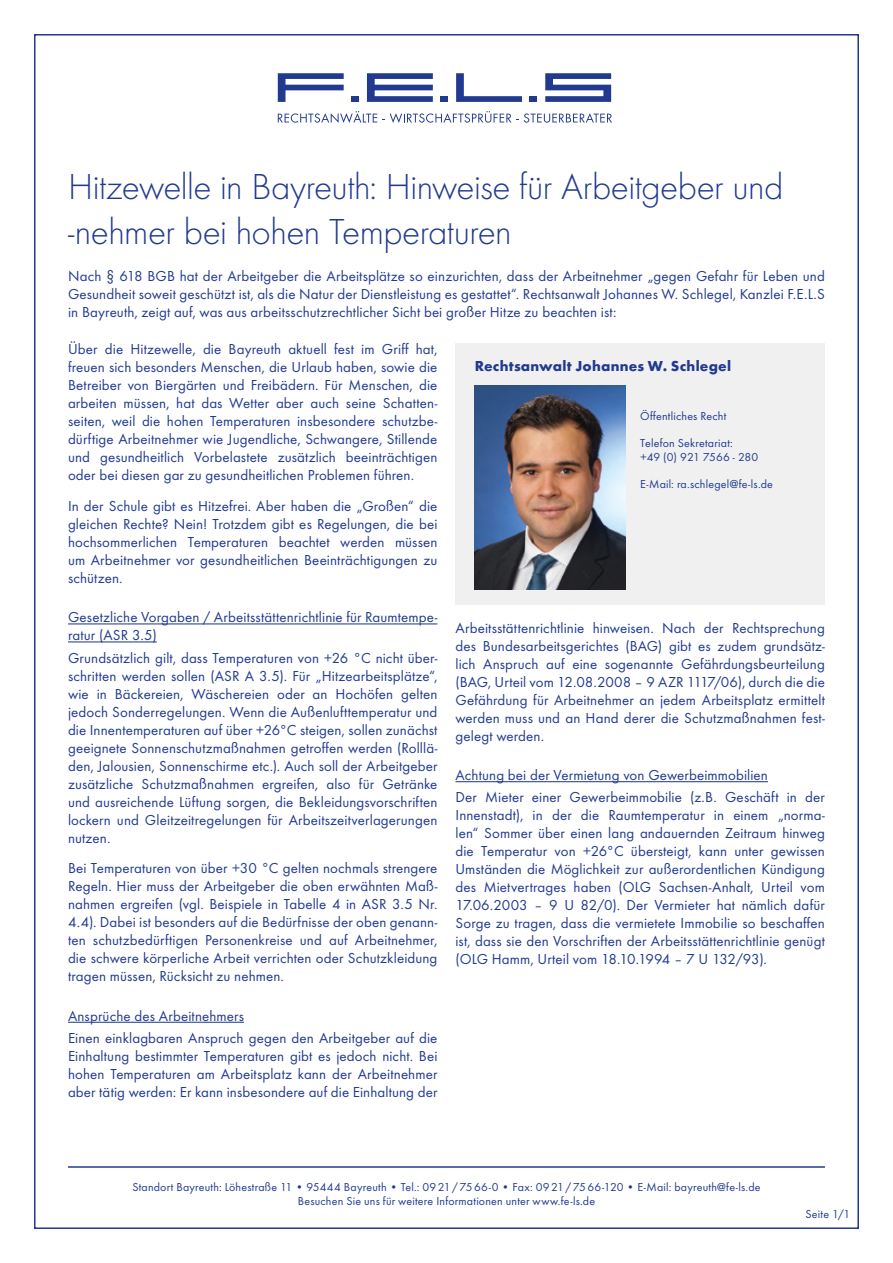
<style>
.page{position:relative;width:893px;height:1263px;background:#fff}
.page>*{position:absolute;margin:0;border:0;box-sizing:border-box;transform-origin:0 0}
.t1{font:300 37.5px/45px "Futura TOT";letter-spacing:-.015em;color:#213a8f}
.t2{font:15px/18px "Futura TOT Boo";letter-spacing:.005em;color:#213a8f;text-align:justify}
.t3{font:700 15px "Futura TOT";letter-spacing:.015em;color:#213a8f}
.t4{font:12px/14.4px "Futura TOT Boo";letter-spacing:.015em;color:#213a8f;text-align:center}
</style>
<div class="page">
<div style="left:351px;top:96px;width:8px;height:6px;background:#213a8f"></div>
<svg style="left:278px;top:111px;width:99px;height:12px"></svg>
<svg style="left:383px;top:111px;width:229px;height:12px"></svg>
<div style="left:440px;top:96px;width:8px;height:6px;background:#213a8f"></div>
<div style="left:529px;top:96px;width:8px;height:6px;background:#213a8f"></div>
<svg style="left:278px;top:73px;width:66px;height:29px"></svg>
<svg style="left:367px;top:73px;width:66px;height:29px"></svg>
<svg style="left:456px;top:73px;width:66px;height:29px"></svg>
<svg style="left:545px;top:73px;width:66px;height:29px"></svg>
<hr style="left:68px;top:1166px;width:757px;height:2px;background:#213a8f">
<div style="left:455px;top:343px;width:370px;height:262px;background:#f0f0f0"></div>
<img style="left:475px;top:385px;width:151px;height:204px">
<hr style="left:68px;top:623px;width:369px;height:1px;background:#213a8f">
<hr style="left:68px;top:641px;width:89px;height:1px;background:#213a8f">
<hr style="left:68px;top:1022px;width:176px;height:1px;background:#213a8f">
<hr style="left:455px;top:781px;width:313px;height:1px;background:#213a8f">
<h1 class="t1" style="left:68px;top:164px;width:717px">Hitzewelle in Bayreuth: Hinweise für Arbeitgeber und -nehmer bei hohen Temperaturen</h1>
<p class="t2" style="left:68px;top:267px;width:758px">Nach § 618 BGB hat der Arbeitgeber die Arbeitsplätze so einzurichten, dass der Arbeitnehmer „gegen Gefahr für Leben und Gesundheit soweit geschützt ist, als die Natur der Dienstleistung es gestattet“. Rechtsanwalt Johannes W. Schlegel, Kanzlei F.E.L.S in Bayreuth, zeigt auf, was aus arbeitsschutzrechtlicher Sicht bei großer Hitze zu beachten ist:</p>
<p class="t2" style="left:68px;top:340px;width:371px">Über die Hitzewelle, die Bayreuth aktuell fest im Griff hat, freuen sich besonders Menschen, die Urlaub haben, sowie die Betreiber von Biergärten und Freibädern. Für Menschen, die arbeiten müssen, hat das Wetter aber auch seine Schatten&shy;seiten, weil die hohen Temperaturen insbesondere schutzbe&shy;dürftige Arbeitnehmer wie Jugendliche, Schwangere, Stillende und gesundheitlich Vorbelastete zusätzlich beeinträchtigen oder bei diesen gar zu gesundheitlichen Problemen führen.</p>
<p class="t2" style="left:68px;top:497px;width:371px">In der Schule gibt es Hitzefrei. Aber haben die „Großen“ die gleichen Rechte? Nein! Trotzdem gibt es Regelungen, die bei hochsommerlichen Temperaturen beachtet werden müssen um Arbeitnehmer vor gesundheitlichen Beeinträchtigungen zu schützen.</p>
<p class="t2" style="left:68px;top:608px;width:371px">Gesetzliche Vorgaben / Arbeitsstättenrichtlinie für Raumtempe&shy;ratur (ASR 3.5)</p>
<p class="t2" style="left:68px;top:649px;width:371px">Grundsätzlich gilt, dass Temperaturen von +26 °C nicht über&shy;schritten werden sollen (ASR A 3.5). Für „Hitzearbeitsplätze“, wie in Bäckereien, Wäschereien oder an Hochöfen gelten jedoch Sonderregelungen. Wenn die Außenlufttemperatur und die Innentemperaturen auf über +26°C steigen, sollen zunächst geeignete Sonnenschutzmaßnahmen getroffen werden (Rolllä&shy;den, Jalousien, Sonnenschirme etc.). Auch soll der Arbeitgeber zusätzliche Schutzmaßnahmen ergreifen, also für Getränke und ausreichende Lüftung sorgen, die Bekleidungsvorschriften lockern und Gleitzeitregelungen für Arbeitszeitverlagerungen nutzen.</p>
<p class="t2" style="left:68px;top:859px;width:371px">Bei Temperaturen von über +30 °C gelten nochmals strengere Regeln. Hier muss der Arbeitgeber die oben erwähnten Maß&shy;nahmen ergreifen (vgl. Beispiele in Tabelle 4 in ASR 3.5 Nr.<br>4.4). Dabei ist besonders auf die Bedürfnisse der oben genann&shy;ten schutzbedürftigen Personenkreise und auf Arbeitnehmer, die schwere körperliche Arbeit verrichten oder Schutzkleidung tragen müssen, Rücksicht zu nehmen.</p>
<p class="t2" style="left:68px;top:1004px;width:371px;line-height:22.2px">Ansprüche des Arbeitnehmers<br>Einen einklagbaren Anspruch gegen den Arbeitgeber auf die</p>
<p class="t2" style="left:68px;top:1047px;width:371px">Einhaltung bestimmter Temperaturen gibt es jedoch nicht. Bei hohen Temperaturen am Arbeitsplatz kann der Arbeitnehmer aber tätig werden: Er kann insbesondere auf die Einhaltung der</p>
<p class="t3" style="left:475px;top:356px;width:258px">Rechtsanwalt Johannes W. Schlegel</p>
<p class="t4" style="left:640px;top:408px;width:88px">Öffentliches Recht</p>
<p class="t4" style="left:640px;top:436px;width:120px;text-align:left">Telefon Sekretariat:<br>+49 (0) 921 7566 - 280</p>
<p class="t4" style="left:640px;top:477px;width:134px">E-Mail: ra.schlegel@fe-ls.de</p>
<p class="t2" style="left:455px;top:619px;width:371px">Arbeitsstättenrichtlinie hinweisen. Nach der Rechtsprechung des Bundesarbeitsgerichtes (BAG) gibt es zudem grundsätz&shy;lich Anspruch auf eine sogenannte Gefährdungsbeurteilung (BAG, Urteil vom 12.08.2008 – 9 AZR 1117/06), durch die die Gefährdung für Arbeitnehmer an jedem Arbeitsplatz ermittelt werden muss und an Hand derer die Schutzmaßnahmen fest&shy;gelegt werden.</p>
<p class="t2" style="left:455px;top:764px;width:371px;line-height:22.2px">Achtung bei der Vermietung von Gewerbeimmobilien<br>Der Mieter einer Gewerbeimmobilie (z.B. Geschäft in der</p>
<p class="t2" style="left:455px;top:806px;width:371px">Innenstadt), in der die Raumtemperatur in einem „norma&shy;len“ Sommer über einen lang andauernden Zeitraum hinweg die Temperatur von +26°C übersteigt, kann unter gewissen Umständen die Möglichkeit zur außerordentlichen Kündigung des Mietvertrages haben (OLG Sachsen-Anhalt, Urteil vom 17.06.2003 – 9 U 82/0). Der Vermieter hat nämlich dafür Sorge zu tragen, dass die vermietete Immobilie so beschaffen ist, dass sie den Vorschriften der Arbeitsstättenrichtlinie genügt (OLG Hamm, Urteil vom 18.10.1994 – 7 U 132/93).</p>
<p class="t4" style="left:132px;top:1180px;width:630px">Standort Bayreuth: Löhestraße 11 • 95444 Bayreuth • Tel.: 0921/7566-0 • Fax: 0921/7566-120 • E-Mail: bayreuth@fe-ls.de<br>Besuchen Sie uns für weitere Informationen unter www.fe-ls.de</p>
<p class="t4" style="left:805px;top:1206px;width:46px">Seite 1/1</p>
</div>
